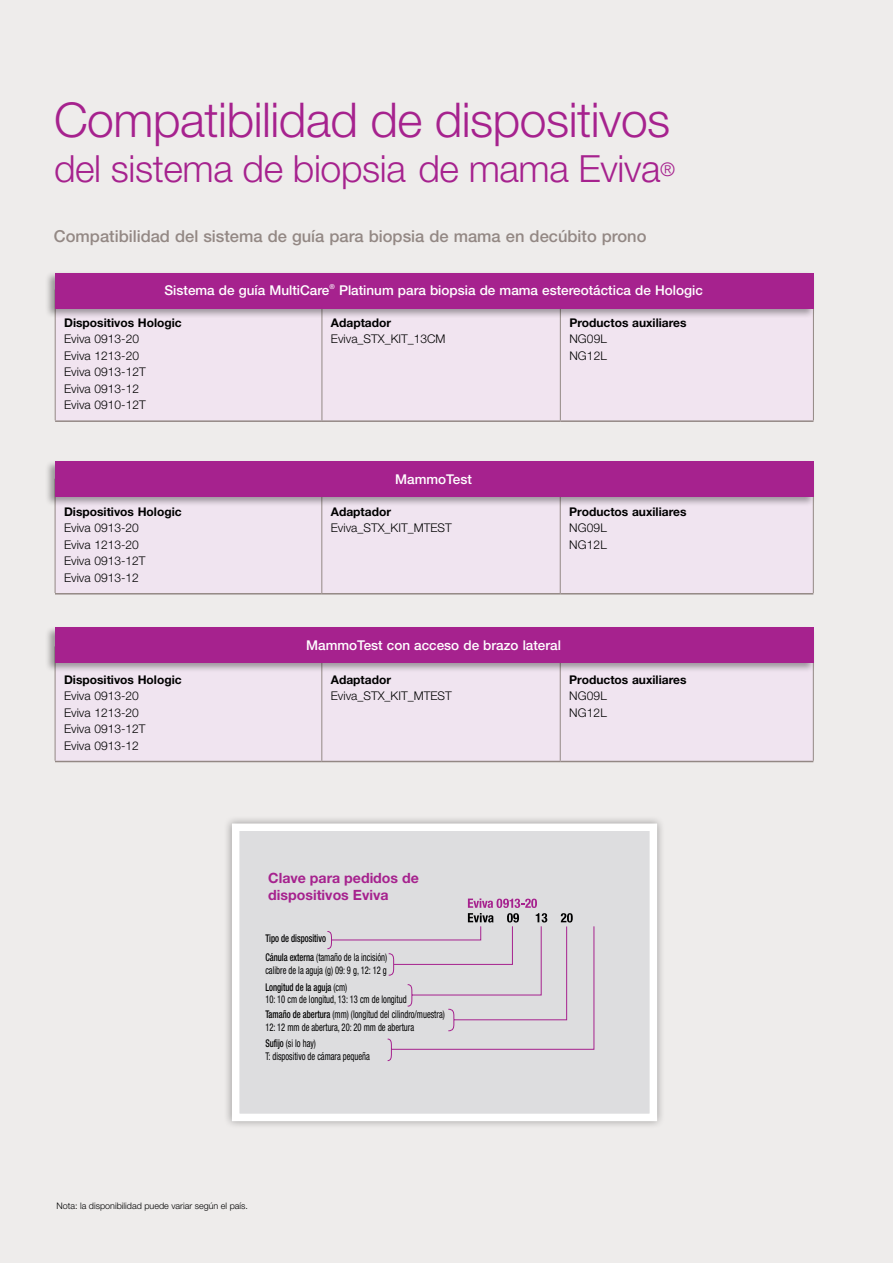
<style>
.page{position:relative;width:893px;height:1263px;background:#eeeceb}
.page>*{position:absolute;margin:0;border:0;box-sizing:border-box;transform-origin:0 0}
.t1{font:300 48px "Helvetica Neue LT Std";letter-spacing:-.01em;color:#a6228e}
.t2{font:300 37.5px "Helvetica Neue LT Std";letter-spacing:-.01em;color:#a6228e}
.t3{font:500 16.5px "Helvetica Neue LT Std";color:#938884}
.t4{font:700 14.1px/17px "Helvetica Neue";color:#a6228e}
.t5{font:500 13.5px "Helvetica Neue LT Std";color:#fff}
.t6{font:300 12px/16.5px "Helvetica Neue LT Std";color:#000}
.t7{font:700 12px "Helvetica Neue LT Std";color:#000}
.t8{font:condensed 10.65px/12.8px "Helvetica Neue";color:#000;scale:.8 1}
.t9{font:500 condensed 10.65px "Helvetica Neue";color:#000;scale:.8 1}
.t10{font:300 9px "Helvetica Neue LT Std";color:#000}
.s1{font-weight:500}
</style>
<div class="page">
<hr style="left:55px;top:290px;width:1px;height:130px;background:#938884">
<hr style="left:322px;top:290px;width:1px;height:130px;background:#938884">
<hr style="left:560px;top:290px;width:1px;height:130px;background:#938884">
<hr style="left:813px;top:290px;width:1px;height:130px;background:#938884">
<hr style="left:55px;top:420px;width:267px;height:2px;background:#938884">
<hr style="left:322px;top:420px;width:238px;height:2px;background:#938884">
<hr style="left:560px;top:420px;width:253px;height:2px;background:#938884">
<div style="left:45px;top:271px;width:771px;height:47px;background:#000;opacity:.35"></div>
<div style="left:55px;top:273px;width:758px;height:35px;background:#a6228e"></div>
<hr style="left:55px;top:479px;width:1px;height:114px;background:#938884">
<hr style="left:322px;top:479px;width:1px;height:114px;background:#938884">
<hr style="left:560px;top:479px;width:1px;height:114px;background:#938884">
<hr style="left:813px;top:479px;width:1px;height:114px;background:#938884">
<hr style="left:55px;top:593px;width:267px;height:1px;background:#938884">
<hr style="left:322px;top:593px;width:238px;height:1px;background:#938884">
<hr style="left:560px;top:593px;width:253px;height:1px;background:#938884">
<div style="left:45px;top:459px;width:771px;height:48px;background:#000;opacity:.35"></div>
<div style="left:55px;top:461px;width:758px;height:36px;background:#a6228e"></div>
<svg style="left:56px;top:673px;width:757px;height:88px"></svg>
<hr style="left:55px;top:646px;width:1px;height:115px;background:#938884">
<hr style="left:322px;top:646px;width:1px;height:115px;background:#938884">
<hr style="left:560px;top:646px;width:1px;height:115px;background:#938884">
<hr style="left:813px;top:646px;width:1px;height:115px;background:#938884">
<hr style="left:55px;top:761px;width:267px;height:1px;background:#938884">
<hr style="left:322px;top:761px;width:238px;height:1px;background:#938884">
<hr style="left:560px;top:761px;width:253px;height:1px;background:#938884">
<div style="left:45px;top:625px;width:771px;height:48px;background:#000;opacity:.35"></div>
<div style="left:55px;top:628px;width:758px;height:35px;background:#a6228e"></div>
<div style="left:224px;top:815px;width:441px;height:314px;background:#000;opacity:.35"></div>
<div style="left:236px;top:827px;width:417px;height:290px;background:#dddddf"></div>
<svg style="left:327px;top:898px;width:268px;height:163px"></svg>
<div style="left:232px;top:823px;width:425px;height:298px;border:8px solid #fff"></div>
<h1 class="t1" style="left:54px;top:91px;width:618px">Compatibilidad de dispositivos</h1>
<h2 class="t2" style="left:54px;top:146px;width:623px">del sistema de biopsia de mama Eviva<sup>®</sup></h2>
<h3 class="t3" style="left:54px;top:226px;width:594px">Compatibilidad del sistema de guía para biopsia de mama en decúbito prono</h3>
<p class="t5" style="left:165px;top:282px;width:540px">Sistema de guía MultiCare<sup>®</sup> Platinum para biopsia de mama estereotáctica de Hologic</p>
<p class="t7" style="left:64px;top:315px;width:119px">Dispositivos Hologic</p>
<p class="t6" style="left:64px;top:330px;width:83px">Eviva 0913-20<br>Eviva 1213-20<br>Eviva 0913-12T<br>Eviva 0913-12<br>Eviva 0910-12T</p>
<p class="t7" style="left:64px;top:504px;width:119px">Dispositivos Hologic</p>
<p class="t6" style="left:64px;top:519px;width:83px">Eviva 0913-20<br>Eviva 1213-20<br>Eviva 0913-12T<br>Eviva 0913-12</p>
<p class="t7" style="left:64px;top:672px;width:119px">Dispositivos Hologic</p>
<p class="t6" style="left:64px;top:687px;width:83px">Eviva 0913-20<br>Eviva 1213-20<br>Eviva 0913-12T<br>Eviva 0913-12</p>
<p class="t7" style="left:331px;top:315px;width:62px">Adaptador</p>
<p class="t6" style="left:331px;top:330px;width:116px">Eviva_STX_KIT_13CM</p>
<p class="t7" style="left:569px;top:315px;width:119px">Productos auxiliares</p>
<p class="t6" style="left:569px;top:330px;width:39px">NG09L<br>NG12L</p>
<p class="t5" style="left:395px;top:471px;width:78px">MammoTest</p>
<p class="t7" style="left:331px;top:504px;width:62px">Adaptador</p>
<p class="t6" style="left:331px;top:519px;width:122px">Eviva_STX_KIT_MTEST</p>
<p class="t7" style="left:569px;top:504px;width:119px">Productos auxiliares</p>
<p class="t6" style="left:569px;top:519px;width:39px">NG09L<br>NG12L</p>
<p class="t5" style="left:306px;top:637px;width:256px">MammoTest con acceso de brazo lateral</p>
<p class="t7" style="left:331px;top:672px;width:62px">Adaptador</p>
<p class="t6" style="left:331px;top:687px;width:122px">Eviva_STX_KIT_MTEST</p>
<p class="t7" style="left:569px;top:672px;width:119px">Productos auxiliares</p>
<p class="t6" style="left:569px;top:687px;width:39px">NG09L<br>NG12L</p>
<h3 class="t4" style="left:268px;top:869px;width:152px">Clave para pedidos de dispositivos Eviva</h3>
<p class="t9" style="left:265px;top:932px;width:77px">Tipo de dispositivo</p>
<p class="t8" style="left:265px;top:980px;width:178px"><span class="s1">Longitud de la aguja</span> (cm)<br>10: 10 cm de longitud, 13: 13 cm de longitud</p>
<p class="t8" style="left:265px;top:1037px;width:132px"><span class="s1">Sufijo</span> (si lo hay)<br>T: dispositivo de cámara pequeña</p>
<p class="t8" style="left:265px;top:951px;width:154px"><span class="s1">Cánula externa</span> (tamaño de la incisión) calibre de la aguja (g) 09: 9 g, 12: 12 g</p>
<p class="t8" style="left:265px;top:1008px;width:226px"><span class="s1">Tamaño de abertura</span> (mm) (longitud del cilindro/muestra)<br>12: 12 mm de abertura, 20: 20 mm de abertura</p>
<p class="t10" style="left:56px;top:1200px;width:193px">Nota: la disponibilidad puede variar según el país.</p>
</div>
